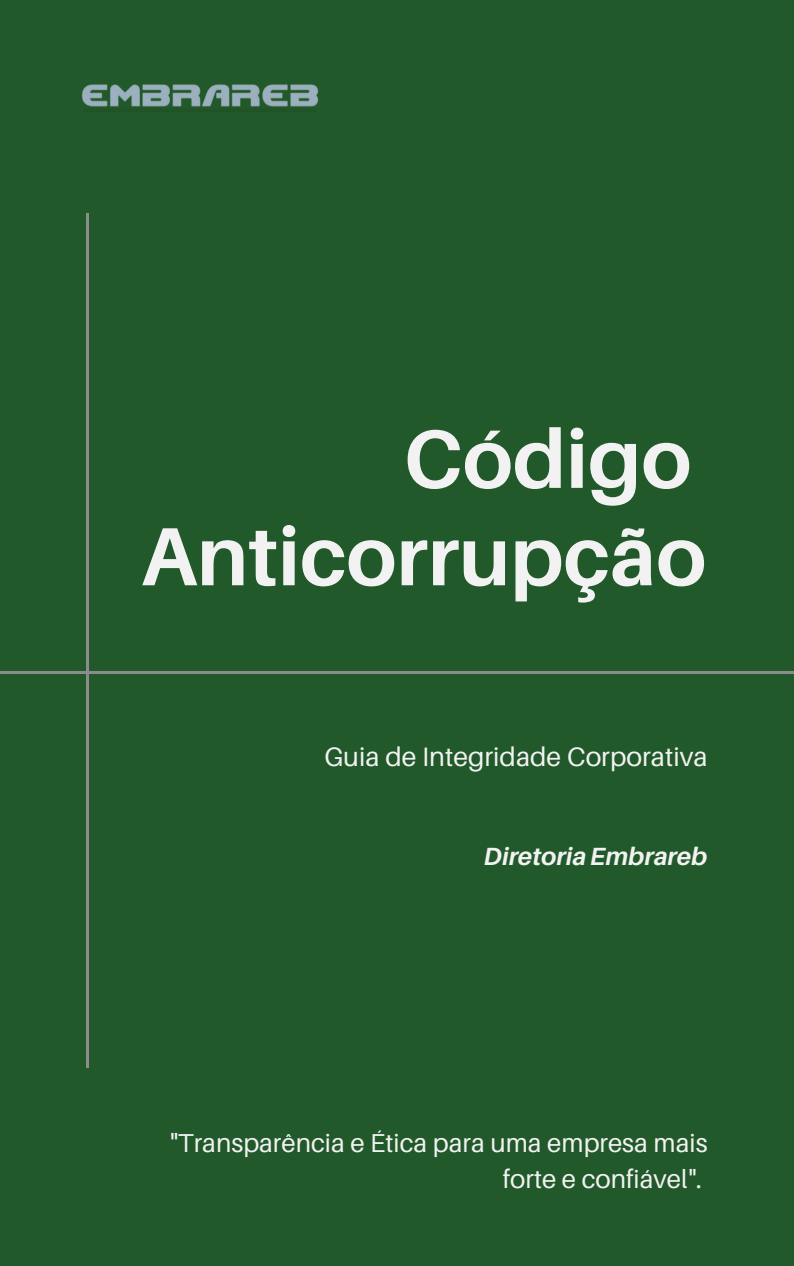
<style>
.page{position:relative;width:794px;height:1266px;background:#fff}
.page>*{position:absolute;margin:0;border:0;box-sizing:border-box;transform-origin:0 0}
.t1{font:700 82.5px "Aileron";color:#f2f2f2}
.t2{font:26.62px "Aileron";color:#f2f2f2}
.t3{font:25.88px/36px "Aileron";color:#f2f2f2;text-align:right}
.t4{font:italic 700 24.9px "Aileron";color:#f2f2f2}
</style>
<div class="page">
<div style="left:0;top:0;width:793px;height:1266px;background:#22592a"></div>
<hr style="left:87px;top:213px;width:2px;height:854px;background:#8c8c8c">
<hr style="left:0;top:671px;width:793px;height:3px;background:#8c8c8c">
<img style="left:81px;top:84px;width:238px;height:23px">
<p class="t1" style="left:403px;top:408px;width:289px">Código</p>
<p class="t1" style="left:141px;top:505px;width:566px">Anticorrupção</p>
<p class="t2" style="left:324px;top:740px;width:384px">Guia de Integridade Corporativa</p>
<p class="t4" style="left:483px;top:841px;width:225px">Diretoria Embrareb</p>
<p class="t3" style="left:169px;top:1124px;width:539px">"Transparência e Ética para uma empresa mais forte e confiável".</p>
</div>
